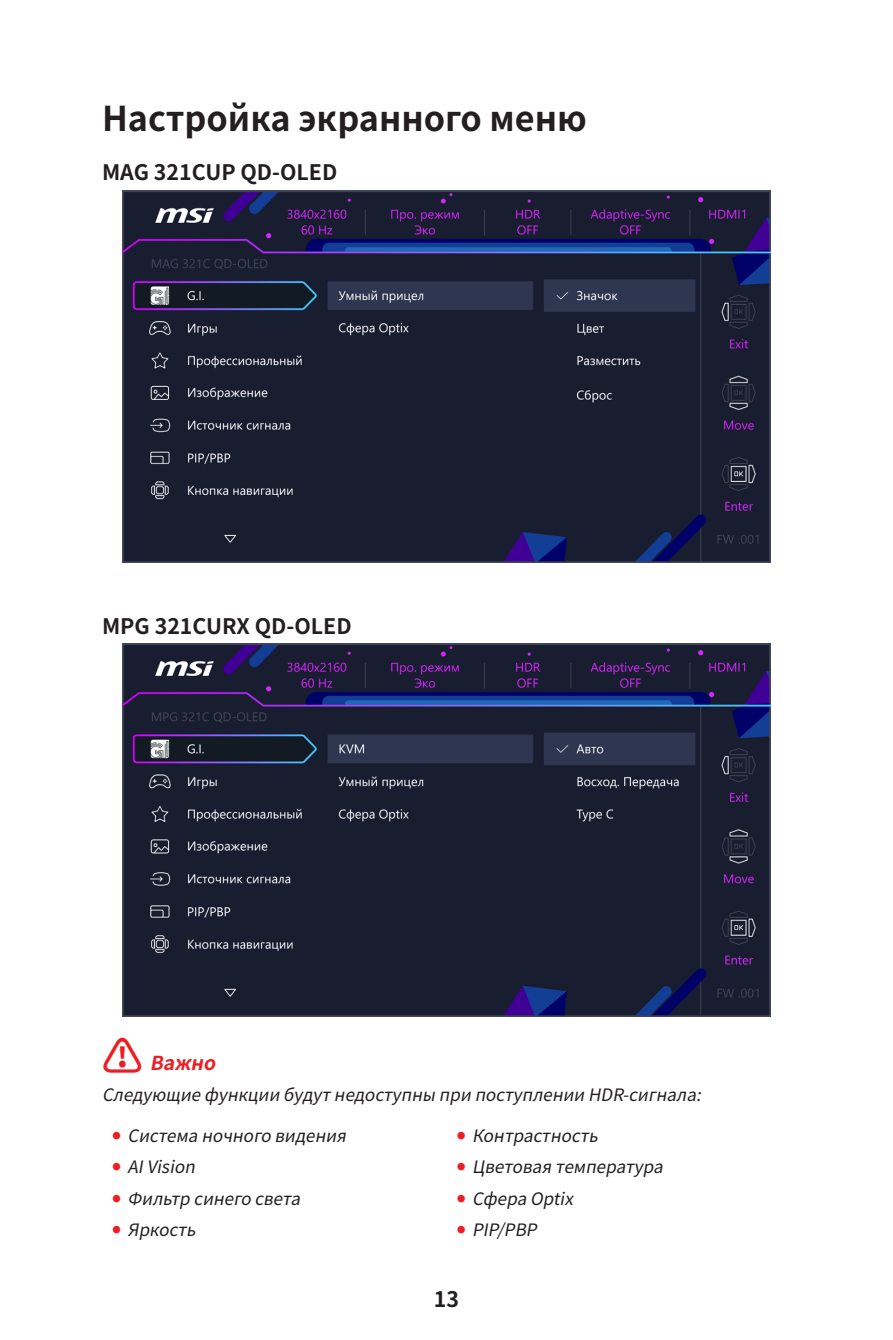
<style>
.page{position:relative;width:893px;height:1340px;background:#fff}
.page>*{position:absolute;margin:0;border:0;box-sizing:border-box;transform-origin:0 0}
.Title_1{font:700 34.2px "Noto Sans CJ Ktc";color:#231f20}
.Title_3{font:700 21.38px "Noto Sans CJ Ktc";color:#231f20}
.t1{font:italic 700 19.35px "Noto Sans CJ Ktc";color:#ee1d23}
.Impotrant_Text{font:italic 17.1px "Noto Sans CJ Ktc";color:#231f20}
.s1{font-family:"Arial Unicode MS";font-style:normal;color:#ee1d23}
</style>
<div class="page">
<img style="left:122px;top:190px;width:648px;height:373px">
<img style="left:122px;top:644px;width:648px;height:372px">
<p class="Title_1" style="left:102px;top:99px;width:486px">Настройка экранного меню</p>
<p class="Title_3" style="left:102px;top:160px;width:237px">MAG 321CUP QD-OLED</p>
<p class="Title_3" style="left:102px;top:614px;width:251px">MPG 321CURX QD-OLED</p>
<p class="t1" style="left:102px;top:1051px;width:124px">⚠ Важно</p>
<p class="Impotrant_Text" style="left:102px;top:1084px;width:609px">СледующиефункциибудутнедоступныприпоступленииHDR-сигнала:</p>
<p class="Impotrant_Text" style="left:112px;top:1126px;width:244px"><span class="s1">●</span> Системаночноговидения</p>
<p class="Impotrant_Text" style="left:112px;top:1157px;width:93px"><span class="s1">●</span> AIVision</p>
<p class="Impotrant_Text" style="left:112px;top:1188px;width:199px"><span class="s1">●</span> Фильтрсинегосвета</p>
<p class="Impotrant_Text" style="left:112px;top:1219px;width:94px"><span class="s1">●</span> Яркость</p>
<p class="Impotrant_Text" style="left:456px;top:1126px;width:152px"><span class="s1">●</span> Контрастность</p>
<p class="Impotrant_Text" style="left:456px;top:1157px;width:217px"><span class="s1">●</span> Цветоваятемпература</p>
<p class="Impotrant_Text" style="left:456px;top:1188px;width:127px"><span class="s1">●</span> СфераOptix</p>
<p class="Impotrant_Text" style="left:456px;top:1219px;width:91px"><span class="s1">●</span> PIP/PBP</p>
<p class="Title_3" style="left:434px;top:1286px;width:27px">13</p>
</div>
